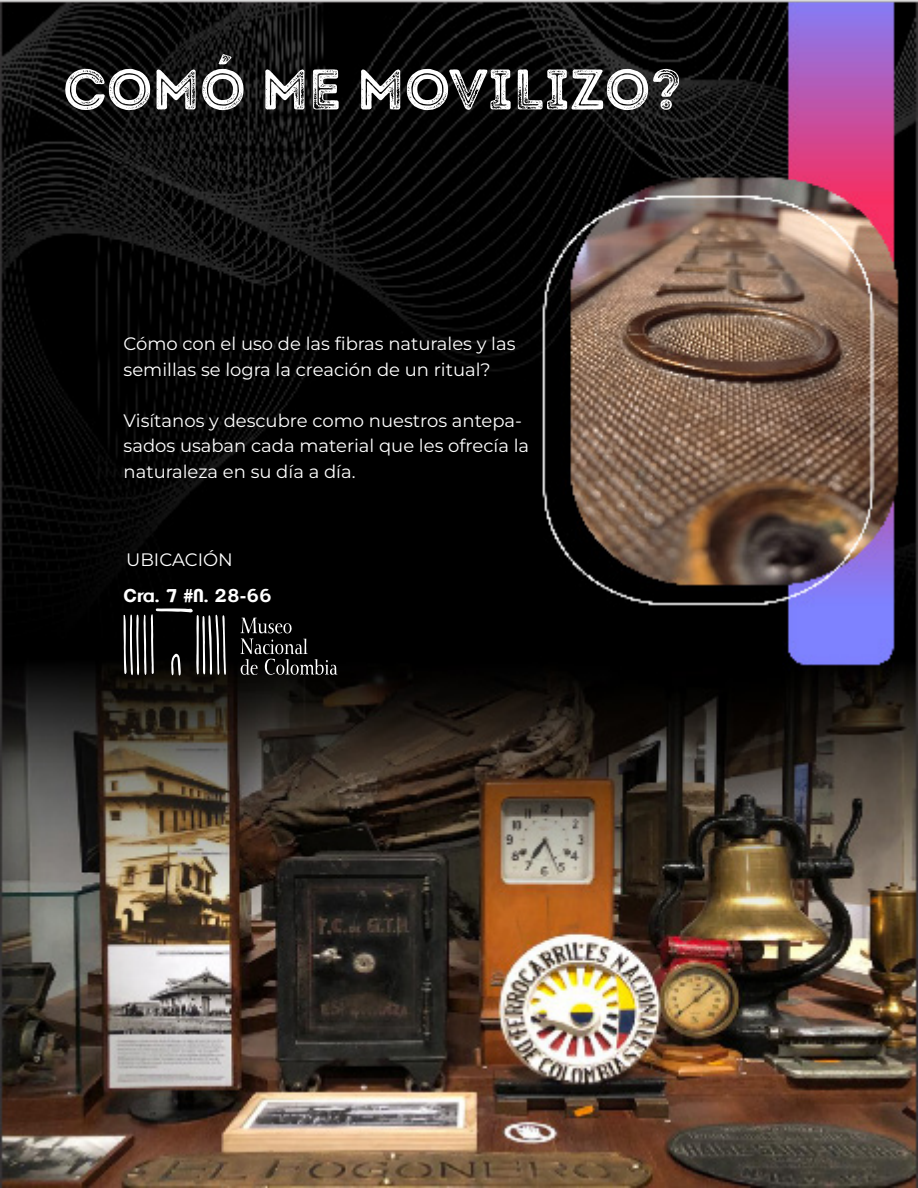
<style>
.page{position:relative;width:918px;height:1188px;background:#fff}
.page>*{position:absolute;margin:0;border:0;box-sizing:border-box;transform-origin:0 0}
.t1{font:57px "Intro Rust G Base 2 Line";color:#fff}
.t2{font:18px/25.5px "Montserrat";color:#fff}
.t3{font:700 18px "Clemente P Dam";color:#fff}
</style>
<div class="page">
<img style="left:0;top:0;width:918px;height:1188px">
<svg style="left:124px;top:608px;width:102px;height:69px;background:#333232"></svg>
<svg style="left:241px;top:618px;width:96px;height:58px;background:#242424"></svg>
<p class="t1" style="left:63px;top:53px;width:620px">COMÓ ME MOVILIZO?</p>
<p class="t2" style="left:124px;top:331px;width:393px">Cómo con el uso de las fibras naturales y las semillas se logra la creación de un ritual?</p>
<p class="t2" style="left:124px;top:407px;width:407px">Visítanos y descubre como nuestros antepa&shy;sados usaban cada material que les ofrecía la naturaleza en su día a día.</p>
<p class="t2" style="left:126px;top:546px;width:108px">UBICACIÓN</p>
<p class="t3" style="left:124px;top:585px;width:150px">Cra. 7 #N. 28-66</p>
</div>
